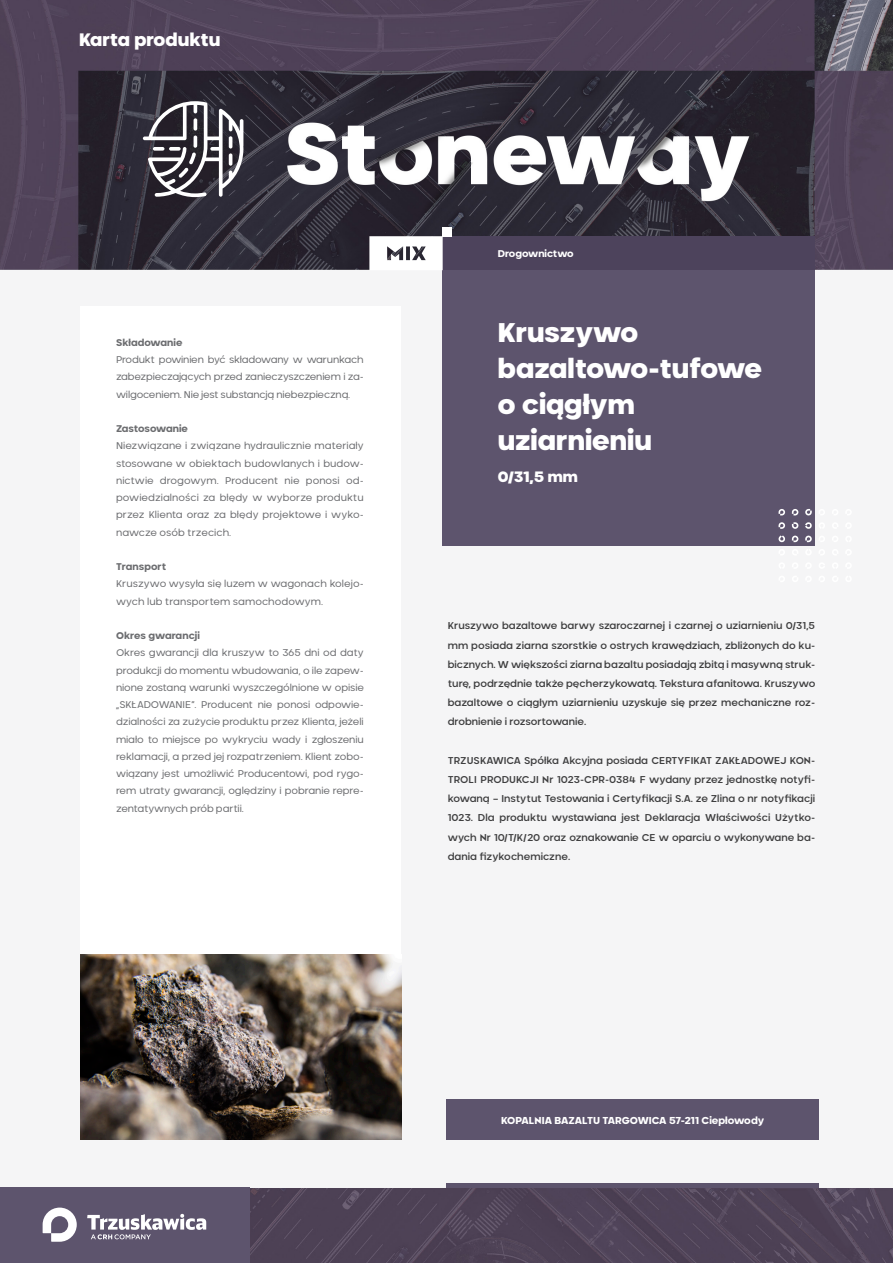
<style>
.page{position:relative;width:893px;height:1263px;background:#fff}
.page>*{position:absolute;margin:0;border:0;box-sizing:border-box;transform-origin:0 0}
.t1{font:900 27px "Neometric";color:#fff}
.t2{font:900 27px "Neometric";letter-spacing:-.02em;color:#fff}
.t3{font:900 18px "Neometric";color:#fff}
.t4{font:900 15px "Neometric";color:#fff}
.t5{font:800 10.05px "Neometric";letter-spacing:-.005em;color:#fff}
.t6{font:500 9.9px/19.2px "Neometric";color:#3e3e3f;text-align:justify}
.t7{font:9.75px/17.2px "Neometric";letter-spacing:-.01em;color:#6c6d70;text-align:justify}
.t8{font:800 9.75px "Neometric";letter-spacing:.005em;color:#6c6d70}
.t9{font:800 9.75px "Neometric";color:#fff}
</style>
<div class="page">
<img style="left:0;top:0;width:893px;height:1263px">
<div style="left:80px;top:306px;width:321px;height:648px;background:#fff"></div>
<div style="left:0;top:1188px;width:249px;height:75px;background:#5d546d"></div>
<div style="left:446px;top:1183px;width:373px;height:5px;background:#5d546d"></div>
<div style="left:446px;top:1099px;width:373px;height:41px;background:#5d546d"></div>
<div style="left:443px;top:236px;width:372px;height:34px;background:#4d435c"></div>
<div style="left:443px;top:270px;width:372px;height:276px;background:#5d546d"></div>
<svg style="left:778px;top:509px;width:7px;height:6px"></svg>
<svg style="left:792px;top:509px;width:6px;height:6px"></svg>
<svg style="left:805px;top:509px;width:7px;height:6px"></svg>
<svg style="left:819px;top:509px;width:6px;height:6px"></svg>
<svg style="left:832px;top:509px;width:6px;height:6px"></svg>
<svg style="left:845px;top:509px;width:7px;height:6px"></svg>
<svg style="left:778px;top:522px;width:7px;height:7px"></svg>
<svg style="left:792px;top:522px;width:6px;height:7px"></svg>
<svg style="left:805px;top:522px;width:7px;height:7px"></svg>
<svg style="left:818px;top:522px;width:7px;height:7px"></svg>
<svg style="left:832px;top:522px;width:6px;height:7px"></svg>
<svg style="left:845px;top:522px;width:7px;height:7px"></svg>
<svg style="left:778px;top:535px;width:7px;height:7px"></svg>
<svg style="left:792px;top:536px;width:6px;height:6px"></svg>
<svg style="left:805px;top:536px;width:7px;height:6px"></svg>
<svg style="left:819px;top:536px;width:6px;height:6px"></svg>
<svg style="left:832px;top:536px;width:6px;height:6px"></svg>
<svg style="left:845px;top:535px;width:7px;height:7px"></svg>
<svg style="left:778px;top:549px;width:7px;height:6px"></svg>
<svg style="left:792px;top:549px;width:6px;height:6px"></svg>
<svg style="left:805px;top:549px;width:7px;height:7px"></svg>
<svg style="left:819px;top:549px;width:6px;height:6px"></svg>
<svg style="left:832px;top:549px;width:6px;height:6px"></svg>
<svg style="left:845px;top:549px;width:7px;height:6px"></svg>
<svg style="left:778px;top:562px;width:7px;height:7px"></svg>
<svg style="left:792px;top:562px;width:6px;height:7px"></svg>
<svg style="left:805px;top:562px;width:7px;height:7px"></svg>
<svg style="left:818px;top:562px;width:7px;height:7px"></svg>
<svg style="left:832px;top:562px;width:7px;height:7px"></svg>
<svg style="left:845px;top:562px;width:7px;height:7px"></svg>
<svg style="left:778px;top:576px;width:7px;height:6px"></svg>
<svg style="left:792px;top:576px;width:6px;height:6px"></svg>
<svg style="left:805px;top:576px;width:7px;height:6px"></svg>
<svg style="left:819px;top:576px;width:6px;height:6px"></svg>
<svg style="left:832px;top:576px;width:6px;height:6px"></svg>
<svg style="left:845px;top:575px;width:7px;height:7px"></svg>
<svg style="left:143px;top:101px;width:100px;height:96px"></svg>
<svg style="left:87px;top:1214px;width:119px;height:25px"></svg>
<svg style="left:43px;top:1207px;width:34px;height:35px"></svg>
<svg style="left:369px;top:236px;width:74px;height:34px"></svg>
<div style="left:443px;top:227px;width:9px;height:9px;background:#fff"></div>
<img style="left:80px;top:954px;width:321px;height:186px">
<p class="t3" style="left:79px;top:27px;width:143px">Karta produktu</p>
<p class="t8" style="left:116px;top:336px;width:68px">Składowanie</p>
<p class="t7" style="left:116px;top:351px;width:249px">Produkt powinien być składowany w warunkach zabezpieczających przed zanieczyszczeniem i za&shy;wilgoceniem. Nie jest substancją niebezpieczną.</p>
<p class="t8" style="left:116px;top:422px;width:73px">Zastosowanie</p>
<p class="t7" style="left:116px;top:437px;width:249px">Niezwiązane i związane hydraulicznie materiały stosowane w obiektach budowlanych i budow&shy;nictwie drogowym. Producent nie ponosi od&shy;powiedzialności za błędy w wyborze produktu przez Klienta oraz za błędy projektowe i wyko&shy;nawcze osób trzecich.</p>
<p class="t8" style="left:116px;top:560px;width:52px">Transport</p>
<p class="t7" style="left:116px;top:575px;width:249px">Kruszywo wysyła się luzem w wagonach kolejo&shy;wych lub transportem samochodowym.</p>
<p class="t8" style="left:116px;top:629px;width:85px">Okres gwarancji</p>
<p class="t7" style="left:116px;top:644px;width:249px">Okres gwarancji dla kruszyw to 365 dni od daty produkcji do momentu wbudowania, o ile zapew&shy;nione zostaną warunki wyszczególnione w opisie „SKŁADOWANIE”. Producent nie ponosi odpowie&shy;dzialności za zużycie produktu przez Klienta, jeżeli miało to miejsce po wykryciu wady i zgłoszeniu reklamacji, a przed jej rozpatrzeniem. Klient zobo&shy;wiązany jest umożliwić Producentowi, pod rygo&shy;rem utraty gwarancji, oględziny i pobranie repre&shy;zentatywnych prób partii.</p>
<p class="t9" style="left:498px;top:247px;width:77px">Drogownictwo</p>
<p class="t1" style="left:498px;top:313px;width:142px">Kruszywo</p>
<p class="t2" style="left:498px;top:349px;width:266px">bazaltowo-tufowe</p>
<p class="t1" style="left:498px;top:385px;width:139px">o ciągłym</p>
<p class="t1" style="left:498px;top:421px;width:155px">uziarnieniu</p>
<p class="t4" style="left:498px;top:466px;width:82px">0/31,5 mm</p>
<p class="t6" style="left:448px;top:616px;width:369px">Kruszywo bazaltowe barwy szaroczarnej i czarnej o uziarnieniu 0/31,5 mm posiada ziarna szorstkie o ostrych krawędziach, zbliżonych do ku&shy;bicznych. W większości ziarna bazaltu posiadają zbitą i masywną struk&shy;turę, podrzędnie także pęcherzykowatą. Tekstura afanitowa. Kruszywo bazaltowe o ciągłym uziarnieniu uzyskuje się przez mechaniczne roz&shy;drobnienie i rozsortowanie.</p>
<p class="t6" style="left:448px;top:750px;width:369px">TRZUSKAWICA Spółka Akcyjna posiada CERTYFIKAT ZAKŁADOWEJ KON-TROLI PRODUKCJI Nr 1023-CPR-0384 F wydany przez jednostkę notyfi&shy;kowaną – Instytut Testowania i Certyfikacji S.A. ze Zlina o nr notyfikacji 1023. Dla produktu wystawiana jest Deklaracja Właściwości Użytko&shy;wych Nr 10/T/K/20 oraz oznakowanie CE w oparciu o wykonywane ba&shy;dania fizykochemiczne.</p>
<p class="t5" style="left:501px;top:1113px;width:265px">KOPALNIA BAZALTU TARGOWICA 57-211 Ciepłowody</p>
</div>
